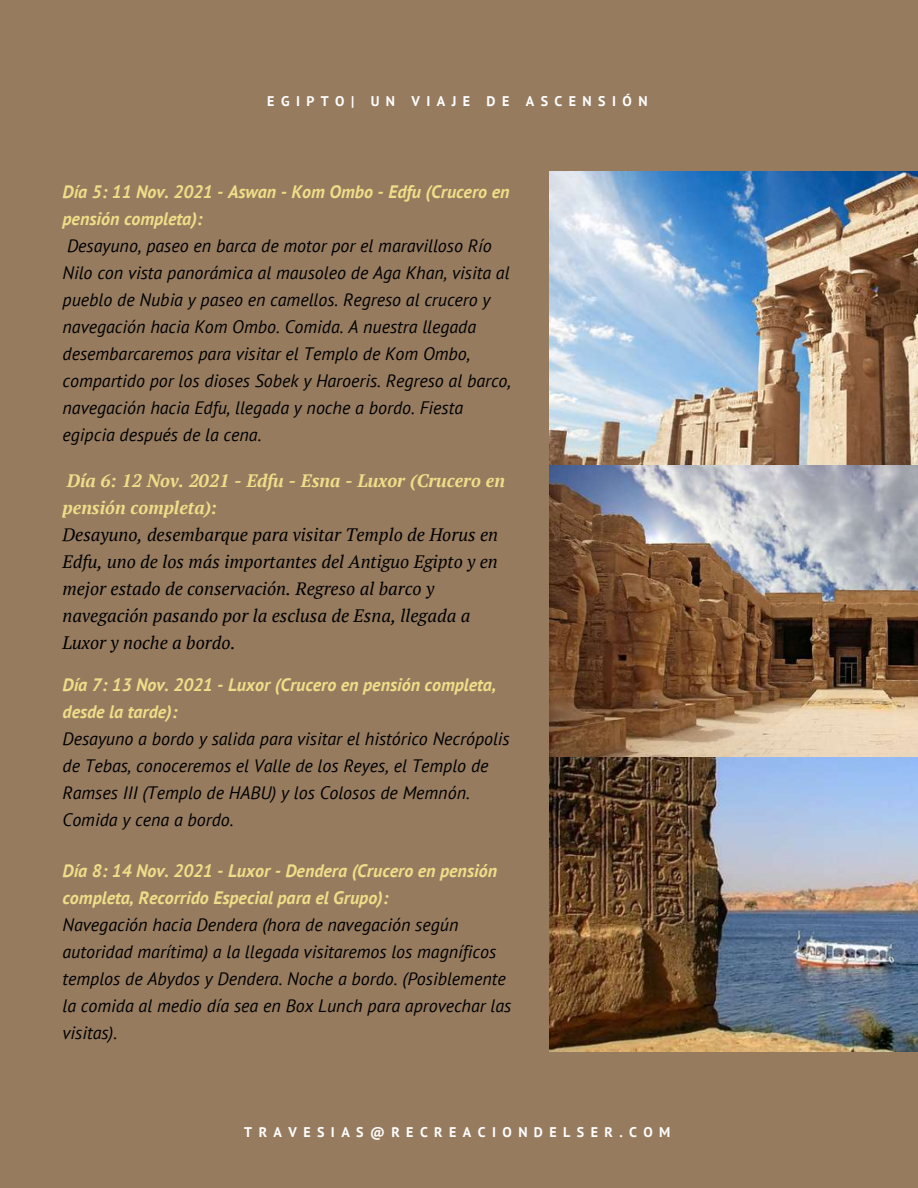
<style>
.page{position:relative;width:918px;height:1188px;background:#967b5f}
.page>*{position:absolute;margin:0;border:0;box-sizing:border-box;transform-origin:0 0}
.t1{font:italic 18px/27px "PT Sans";color:#000}
.t2{font:italic 700 18px/27px "PT Sans";color:#eede88}
.t3{font:italic 18px/27px "PT Serif";color:#000}
.t4{font:italic 700 18px/27px "PT Serif";color:#eede88}
.t5{font:700 13.95px "PT Sans";letter-spacing:.46em;color:#fff}
</style>
<div class="page">
<img style="left:549px;top:172px;width:369px;height:879px">
<p class="t5" style="left:267px;top:91px;width:382px">EGIPTO| UN VIAJE DE ASCENSIÓN</p>
<p class="t2" style="left:63px;top:178px;width:448px">Día 5: 11 Nov. 2021 - Aswan - Kom Ombo - Edfu (Crucero en pensión completa):</p>
<p class="t1" style="left:63px;top:232px;width:450px">Desayuno, paseo en barca de motor por el maravilloso Río Nilo con vista panorámica al mausoleo de Aga Khan, visita al pueblo de Nubia y paseo en camellos. Regreso al crucero y navegación hacia Kom Ombo. Comida. A nuestra llegada desembarcaremos para visitar el Templo de Kom Ombo, compartido por los dioses Sobek y Haroeris. Regreso al barco, navegación hacia Edfu, llegada y noche a bordo. Fiesta egipcia después de la cena.</p>
<p class="t4" style="left:63px;top:466px;width:444px">Día 6: 12 Nov. 2021 - Edfu - Esna - Luxor (Crucero en pensión completa):</p>
<p class="t3" style="left:63px;top:520px;width:437px">Desayuno, desembarque para visitar Templo de Horus en Edfu, uno de los más importantes del Antiguo Egipto y en mejor estado de conservación. Regreso al barco y navegación pasando por la esclusa de Esna, llegada a Luxor y noche a bordo.</p>
<p class="t2" style="left:63px;top:671px;width:435px">Día 7: 13 Nov. 2021 - Luxor (Crucero en pensión completa, desde la tarde):</p>
<p class="t1" style="left:63px;top:725px;width:449px">Desayuno a bordo y salida para visitar el histórico Necrópolis de Tebas, conoceremos el Valle de los Reyes, el Templo de Ramses III (Templo de HABU) y los Colosos de Memnón.<br>Comida y cena a bordo.</p>
<p class="t2" style="left:63px;top:857px;width:436px">Día 8: 14 Nov. 2021 - Luxor - Dendera (Crucero en pensión completa, Recorrido Especial para el Grupo):</p>
<p class="t1" style="left:63px;top:911px;width:450px">Navegación hacia Dendera (hora de navegación según autoridad marítima) a la llegada visitaremos los magníficos templos de Abydos y Dendera. Noche a bordo. (Posiblemente la comida al medio día sea en Box Lunch para aprovechar las visitas).</p>
<p class="t5" style="left:244px;top:1123px;width:428px">TRAVESIAS@RECREACIONDELSER.COM</p>
</div>
